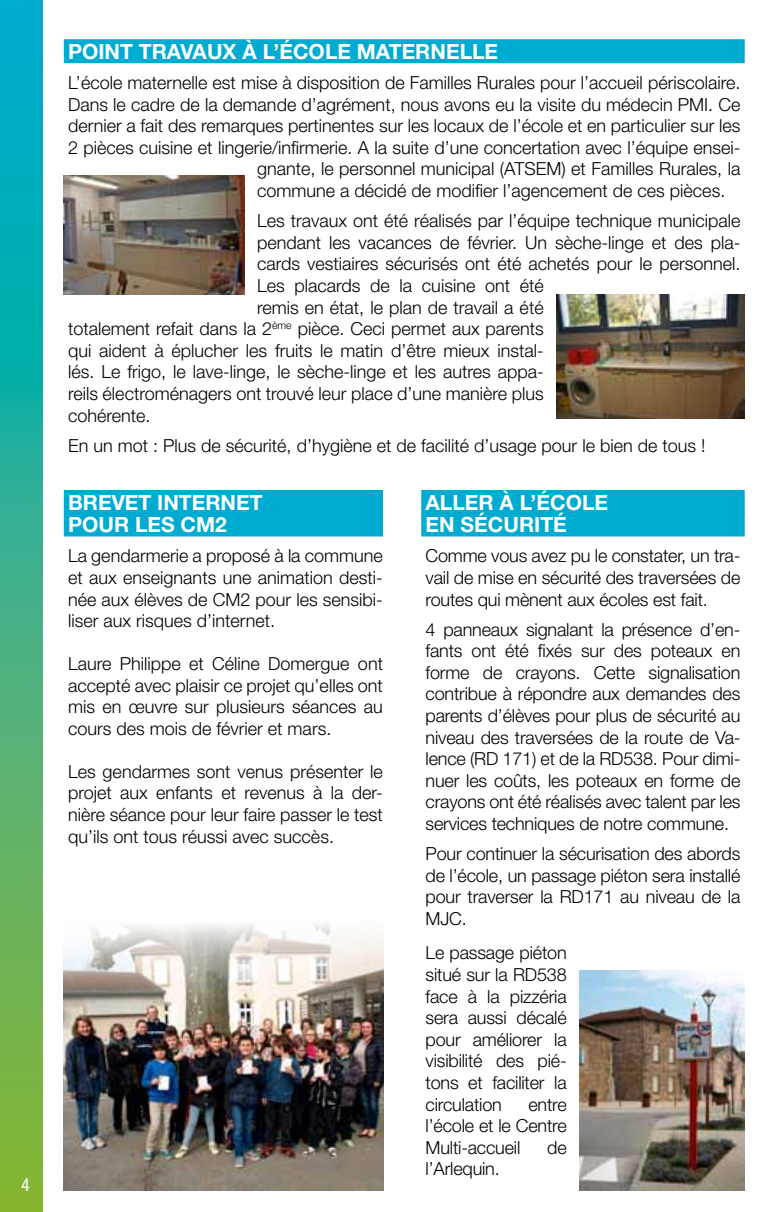
<style>
.page{position:relative;width:766px;height:1212px;background:#fff}
.page>*{position:absolute;margin:0;border:0;box-sizing:border-box;transform-origin:0 0}
.t1{font:700 21px/22.5px "Helvetica Neue";color:#fff;text-align:right}
.t2{font:300 18px/21.6px "Helvetica Neue";color:#000;text-align:justify}
.t3{font:condensed 18px "Helvetica Neue";color:#fff}
</style>
<div class="page">
<div style="left:64px;top:39px;width:680px;height:24px;background:#00abd2"></div>
<div style="left:64px;top:490px;width:319px;height:24px;background:#00abd2"></div>
<div style="left:64px;top:512px;width:319px;height:24px;background:#00abd2"></div>
<div style="left:421px;top:490px;width:323px;height:24px;background:#00abd2"></div>
<div style="left:421px;top:512px;width:323px;height:24px;background:#00abd2"></div>
<img style="left:64px;top:175px;width:180px;height:119px">
<img style="left:556px;top:294px;width:188px;height:125px">
<img style="left:64px;top:923px;width:319px;height:268px">
<img style="left:579px;top:970px;width:165px;height:221px">
<svg style="left:0;top:0;width:43px;height:1212px;background:#3cb085"></svg>
<p class="t3" style="left:21px;top:1174px;width:10px">4</p>
<p class="t1" style="left:68px;top:40px;width:28px">POINT</p>
<p class="t1" style="left:139px;top:40px;width:170px">TRAVAUX À L’ÉCOLE</p>
<p class="t1" style="left:357px;top:40px;width:16px">MATE</p>
<p class="t1" style="left:415px;top:40px;width:30px">RNELLE</p>
<p class="t2" style="left:68px;top:71px;width:673px">L’école maternelle est mise à disposition de Familles Rurales pour l’accueil périscolaire.</p>
<p class="t2" style="left:68px;top:93px;width:673px">Dans le cadre de la demande d’agrément, nous avons eu la visite du médecin PMI. Ce</p>
<p class="t2" style="left:68px;top:115px;width:673px">dernier a fait des remarques pertinentes sur les locaux de l’école et en particulier sur les</p>
<p class="t2" style="left:68px;top:136px;width:673px">2 pièces cuisine et lingerie/infirmerie. A la suite d’une concertation avec l’équipe ensei-</p>
<p class="t2" style="left:257px;top:158px;width:484px">gnante, le personnel municipal (ATSEM) et Familles Rurales, la</p>
<p class="t2" style="left:257px;top:179px;width:469px">commune a décidé de modifier l’agencement de ces pièces.</p>
<p class="t2" style="left:257px;top:210px;width:484px">Les travaux ont été réalisés par l’équipe technique municipale</p>
<p class="t2" style="left:257px;top:231px;width:484px">pendant les vacances de février. Un sèche-linge et des pla-</p>
<p class="t2" style="left:257px;top:253px;width:484px">cards vestiaires sécurisés ont été achetés pour le personnel.</p>
<p class="t2" style="left:257px;top:274px;width:288px">Les placards de la cuisine ont été</p>
<p class="t2" style="left:257px;top:296px;width:288px">remis en état, le plan de travail a été</p>
<p class="t2" style="left:68px;top:318px;width:477px">totalement refait dans la 2<sup>ème</sup> pièce. Ceci permet aux parents</p>
<p class="t2" style="left:68px;top:339px;width:477px">qui aident à éplucher les fruits le matin d’être mieux instal-</p>
<p class="t2" style="left:68px;top:361px;width:477px">lés. Le frigo, le lave-linge, le sèche-linge et les autres appa-</p>
<p class="t2" style="left:68px;top:382px;width:477px">reils électroménagers ont trouvé leur place d’une manière plus</p>
<p class="t2" style="left:68px;top:404px;width:84px">cohérente.</p>
<p class="t2" style="left:68px;top:434px;width:638px">En un mot : Plus de sécurité, d’hygiène et de facilité d’usage pour le bien de tous !</p>
<p class="t1" style="left:68px;top:490px;width:102px">BREVET INTE</p>
<p class="t1" style="left:205px;top:490px;width:30px">RNET</p>
<p class="t1" style="left:68px;top:513px;width:16px">POU</p>
<p class="t1" style="left:114px;top:513px;width:35px">R LES</p>
<p class="t1" style="left:180px;top:513px;width:48px">CM 2</p>
<p class="t2" style="left:68px;top:545px;width:316px">La gendarmerie a proposé à la commune et aux enseignants une animation desti&shy;née aux élèves de cm2 pour les sensibi&shy;liser aux risques d’internet.</p>
<p class="t2" style="left:68px;top:652px;width:316px">Laure Philippe et Céline Domergue ont accepté avec plaisir ce projet qu’elles ont mis en œuvre sur plusieurs séances au cours des mois de février et mars.</p>
<p class="t2" style="left:68px;top:760px;width:316px">Les gendarmes sont venus présenter le projet aux enfants et revenus à la der&shy;nière séance pour leur faire passer le test qu’ils ont tous réussi avec succès.</p>
<p class="t1" style="left:425px;top:490px;width:143px">R À L’ÉCOLE<br>EN SÉCU RITÉ</p>
<p class="t2" style="left:425px;top:545px;width:316px">Comme vous avez pu le constater, un tra&shy;vail de mise en sécurité des traversées de routes qui mènent aux écoles est fait.</p>
<p class="t2" style="left:425px;top:618px;width:316px">4 panneaux signalant la présence d’en&shy;fants ont été fixés sur des poteaux en forme de crayons. Cette signalisation contribue à répondre aux demandes des parents d’élèves pour plus de sécurité au niveau des traversées de la route de Va&shy;lence (RD 171) et de la RD538. Pour dimi&shy;nuer les coûts, les poteaux en forme de crayons ont été réalisés avec talent par les services techniques de notre commune.</p>
<p class="t2" style="left:425px;top:842px;width:316px">Pour continuer la sécurisation des abords de l’école, un passage piéton sera installé pour traverser la RD171 au niveau de la MJC.</p>
<p class="t2" style="left:425px;top:942px;width:143px">Le passage piéton situé sur la RD538 face à la pizzéria sera aussi décalé pour améliorer la visibilité des pié&shy;tons et faciliter la circulation</p>
<p class="t1" style="left:425px;top:490px;width:28px">ALLE</p>
<p class="t2" style="left:425px;top:1093px;width:143px;text-indent:103px">entre l’école et le Centre Multi-accueil</p>
<p class="t2" style="left:547px;top:1136px;width:21px">de</p>
<p class="t2" style="left:425px;top:1158px;width:76px">l’Arlequin.</p>
</div>
